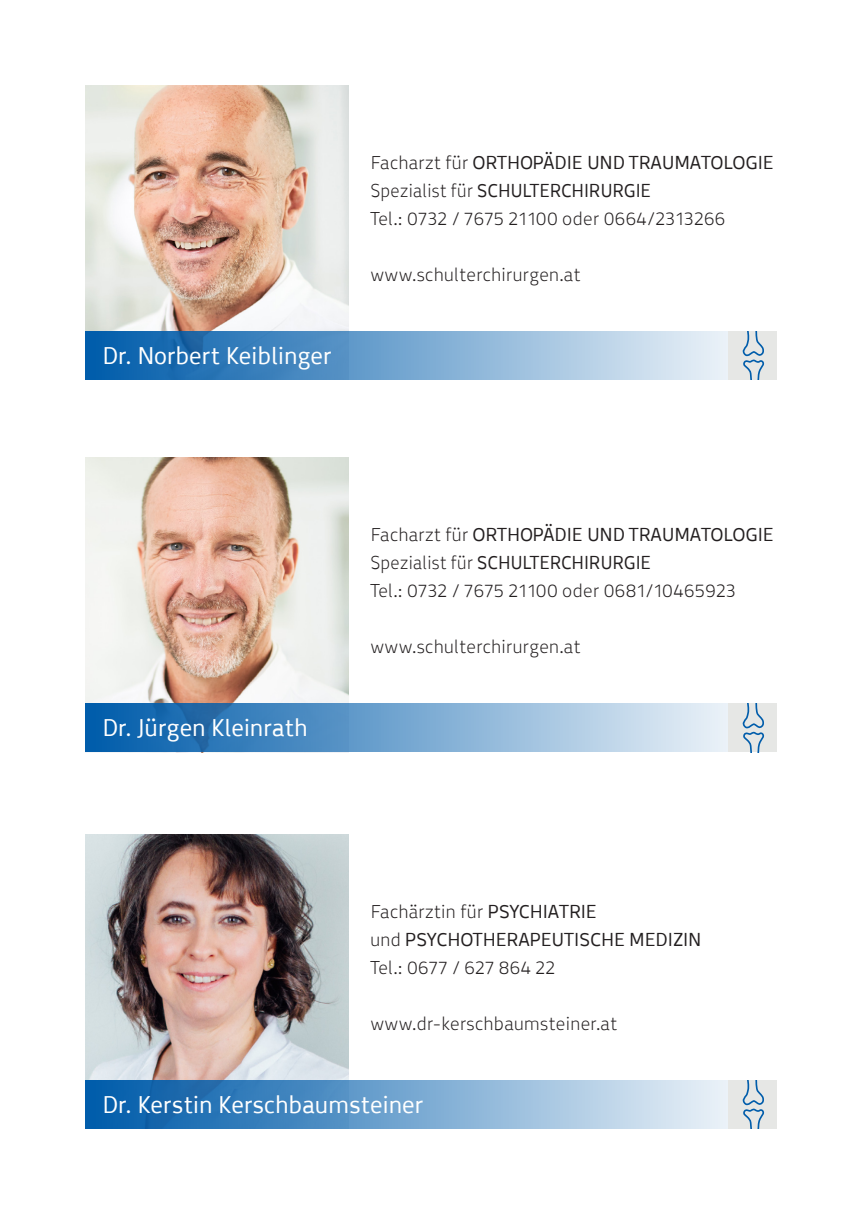
<style>
.page{position:relative;width:862px;height:1214px;background:#fff}
.page>*{position:absolute;margin:0;border:0;box-sizing:border-box;transform-origin:0 0}
.t1{font:24px "pkdregular";color:#fff}
.t2{font:18.6px "pkdlight";color:#231f20}
.t3{font:18.6px "pkdregular";color:#231f20}
.t4{font:18.6px "pkdregular";color:#231f20;scale:.96 1}
.s1{font-family:"pkdlight"}
.s2{font-family:"pkdregular"}
</style>
<div class="page">
<img style="left:85px;top:85px;width:263px;height:246px">
<div style="left:85px;top:331px;width:692px;height:49px;background:linear-gradient(to right,#0057a6,#feffff)"></div>
<img style="left:85px;top:457px;width:263px;height:246px">
<svg style="left:85px;top:703px;width:643px;height:49px;background:#73a4cf"></svg>
<div style="left:728px;top:703px;width:49px;height:49px;background:#e6e7e5"></div>
<svg style="left:742px;top:703px;width:23px;height:49px"></svg>
<img style="left:85px;top:834px;width:263px;height:246px">
<div style="left:85px;top:1080px;width:692px;height:48px;background:linear-gradient(to right,#0055a5,#feffff)"></div>
<div style="left:728px;top:1080px;width:49px;height:48px;background:#e6e7e5"></div>
<svg style="left:742px;top:1080px;width:23px;height:48px"></svg>
<div style="left:728px;top:331px;width:49px;height:49px;background:#e6e7e5"></div>
<svg style="left:742px;top:331px;width:23px;height:49px"></svg>
<p class="t3" style="left:370px;top:149px;width:405px"><span class="s1">Facharzt für</span> ORTHOPÄDIE UND TRAUMATOLOGIE</p>
<p class="t4" style="left:370px;top:177px;width:294px"><span class="s1">Spezialist für</span> SCHULTERCHIRURGIE</p>
<p class="t2" style="left:370px;top:205px;width:357px">Tel.: 0732 / 7675 21100 oder 0664/2313266</p>
<p class="t1" style="left:102px;top:338px;width:231px">Dr. Norbert Keiblinger</p>
<p class="t2" style="left:370px;top:261px;width:212px">www.schulterchirurgen.at</p>
<p class="t1" style="left:102px;top:710px;width:207px">Dr. Jürgen Kleinrath</p>
<p class="t3" style="left:370px;top:521px;width:405px"><span class="s1">Facharzt für</span> ORTHOPÄDIE UND TRAUMATOLOGIE</p>
<p class="t4" style="left:370px;top:549px;width:294px"><span class="s1">Spezialist für</span> SCHULTERCHIRURGIE</p>
<p class="t2" style="left:370px;top:577px;width:367px">Tel.: 0732 / 7675 21100 oder 0681/10465923</p>
<p class="t2" style="left:370px;top:633px;width:212px">www.schulterchirurgen.at</p>
<p class="t2" style="left:370px;top:898px;width:228px">Fachärztin für <span class="s2">PSYCHIATRIE</span></p>
<p class="t3" style="left:370px;top:925px;width:333px"><span class="s1">und</span> PSYCHOTHERAPEUTISCHE MEDIZIN</p>
<p class="t2" style="left:370px;top:954px;width:187px">Tel.: 0677 / 627 864 22</p>
<p class="t2" style="left:370px;top:1010px;width:249px">www.dr-kerschbaumsteiner.at</p>
<p class="t1" style="left:102px;top:1087px;width:322px">Dr. Kerstin Kerschbaumsteiner</p>
</div>
